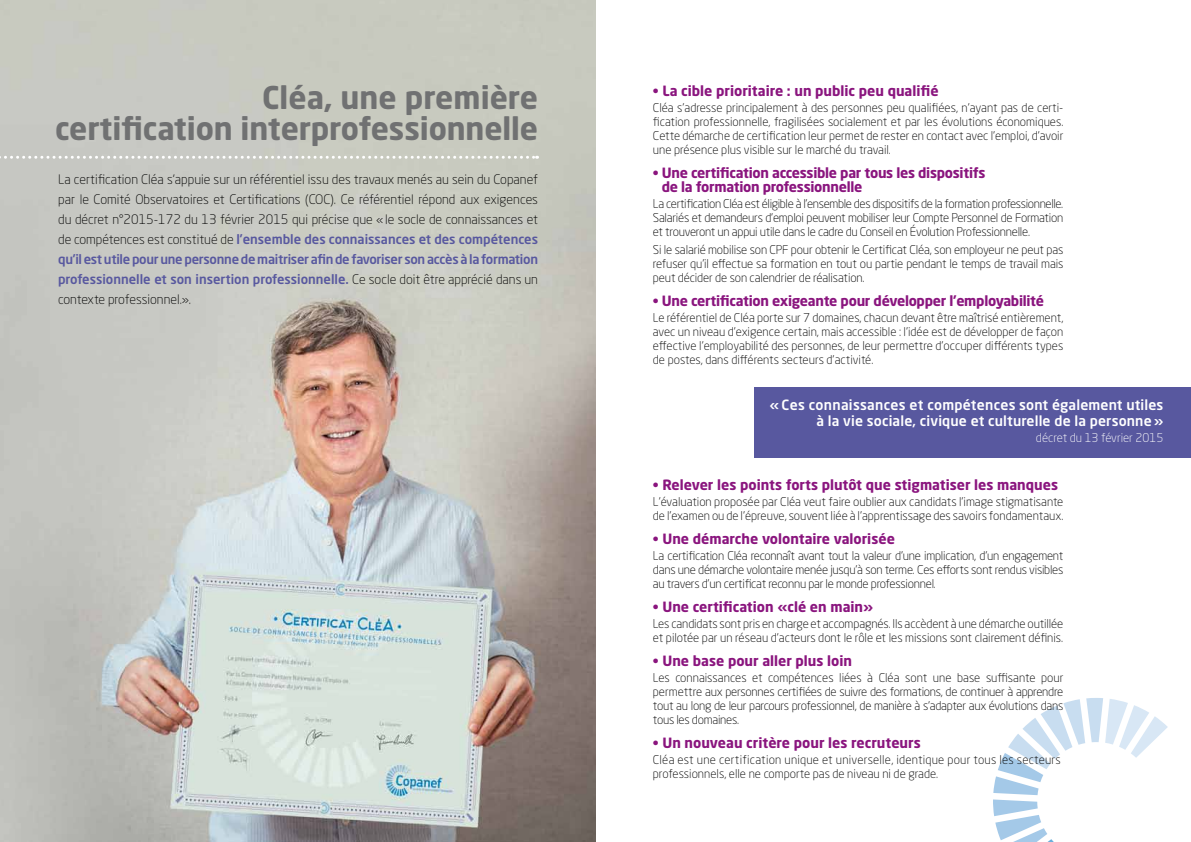
<style>
.page{position:relative;width:1191px;height:842px;background:#fff}
.page>*{position:absolute;margin:0;border:0;box-sizing:border-box;transform-origin:0 0}
.t1{font:700 31px/31px "Neo Sans Std";letter-spacing:-.005em;color:#707172;text-align:right}
.t2{font:700 14px "Neo Sans Std";color:#8a157e}
.t3{font:700 14px/14px "Neo Sans Std";letter-spacing:-.02em;color:#8a157e}
.t4{font:500 14px/16px "Neo Sans Std";letter-spacing:.01em;color:#fff;text-align:right}
.t5{font:300 13px/20px "Neo Sans Std";color:#000;text-align:justify}
.t6{font:300 12px/14px "Neo Sans Std";color:#000;text-align:justify}
.t7{font:300 12px/14px "Neo Sans Std";letter-spacing:.02em;color:#000}
.t8{font:300 12px "Neo Sans Std";color:#fff}
.s1{font-weight:500;color:#58589f}
</style>
<div class="page">
<img style="left:0;top:0;width:595px;height:842px">
<div style="left:754px;top:387px;width:437px;height:71px;background:#58589f"></div>
<svg style="left:993px;top:698px;width:174px;height:144px"></svg>
<svg style="left:0;top:156px;width:537px;height:3px"></svg>
<h1 class="t1" style="left:55px;top:81px;width:484px">Cléa, une première<br>certification interprofessionnelle</h1>
<p class="t5" style="left:58px;top:169px;width:481px">La certification Cléa s’appuie sur un référentiel issu des travaux menés au sein du Copanef par le Comité Observatoires et Certifications (COC). Ce référentiel répond aux exigences du décret n°2015-172 du 13 février 2015 qui précise que «le socle de connaissances et de compétences est constitué de <span class="s1">l’ensemble des connaissances et des compétences qu’il est utile pour une personne de maitriser afin de favoriser son accès à la formation professionnelle et son insertion professionnelle.</span> Ce socle doit être apprécié dans un contexte professionnel.».</p>
<p class="t2" style="left:653px;top:82px;width:287px">• La cible prioritaire : un public peu qualifié</p>
<p class="t6" style="left:653px;top:100px;width:412px">Cléa s’adresse principalement à des personnes peu qualifiées, n’ayant pas de certi&shy;fication professionnelle, fragilisées socialement et par les évolutions économiques.<br>Cette démarche de certification leur permet de rester en contact avec l’emploi, d’avoir une présence plus visible sur le marché du travail.</p>
<p class="t3" style="left:662px;top:165px;width:325px;text-indent:-9px">• Une certification accessible par tous les dispositifs de la formation professionnelle</p>
<p class="t6" style="left:653px;top:196px;width:412px">La certification Cléa est éligible à l’ensemble des dispositifs de la formation professionnelle.<br>Salariés et demandeurs d’emploi peuvent mobiliser leur Compte Personnel de Formation et trouveront un appui utile dans le cadre du Conseil en Évolution Professionnelle.</p>
<p class="t6" style="left:653px;top:242px;width:412px">Si le salarié mobilise son CPF pour obtenir le Certificat Cléa, son employeur ne peut pas refuser qu’il effectue sa formation en tout ou partie pendant le temps de travail mais peut décider de son calendrier de réalisation.</p>
<p class="t3" style="left:653px;top:293px;width:393px">• Une certification exigeante pour développer l’employabilité</p>
<p class="t6" style="left:653px;top:310px;width:412px">Le référentiel de Cléa porte sur 7 domaines, chacun devant être maîtrisé entièrement, avec un niveau d’exigence certain, mais accessible : l’idée est de développer de façon effective l’employabilité des personnes, de leur permettre d’occuper différents types de postes, dans différents secteurs d’activité.</p>
<p class="t4" style="left:769px;top:396px;width:395px">«Ces connaissances et compétences sont également utiles à la vie sociale, civique et culturelle de la personne»</p>
<p class="t8" style="left:1036px;top:430px;width:129px">décret du 13 février 2015</p>
<p class="t2" style="left:653px;top:476px;width:407px">• Relever les points forts plutôt que stigmatiser les manques</p>
<p class="t6" style="left:653px;top:494px;width:412px">L’évaluation proposée par Cléa veut faire oublier aux candidats l’image stigmatisante de l’examen ou de l’épreuve, souvent liée à l’apprentissage des savoirs fondamentaux.</p>
<p class="t2" style="left:653px;top:530px;width:243px">• Une démarche volontaire valorisée</p>
<p class="t6" style="left:653px;top:548px;width:412px">La certification Cléa reconnaît avant tout la valeur d’une implication, d’un engagement dans une démarche volontaire menée jusqu’à son terme. Ces efforts sont rendus visibles au travers d’un certificat reconnu par le monde professionnel.</p>
<p class="t2" style="left:653px;top:598px;width:222px">• Une certification «clé en main»</p>
<p class="t6" style="left:653px;top:616px;width:412px">Les candidats sont pris en charge et accompagnés. Ils accèdent à une démarche outillée et pilotée par un réseau d’acteurs dont le rôle et les missions sont clairement définis.</p>
<p class="t2" style="left:653px;top:652px;width:201px">• Une base pour aller plus loin</p>
<p class="t6" style="left:653px;top:670px;width:412px">Les connaissances et compétences liées à Cléa sont une base suffisante pour permettre aux personnes certifiées de suivre des formations, de continuer à apprendre tout au long de leur parcours professionnel, de manière à s’adapter aux évolutions dans tous les domaines.</p>
<p class="t2" style="left:653px;top:734px;width:269px">• Un nouveau critère pour les recruteurs</p>
<p class="t7" style="left:653px;top:752px;width:409px">Cléa est une certification unique et universelle, identique pour tous les secteurs professionnels, elle ne comporte pas de niveau ni de grade.</p>
</div>
